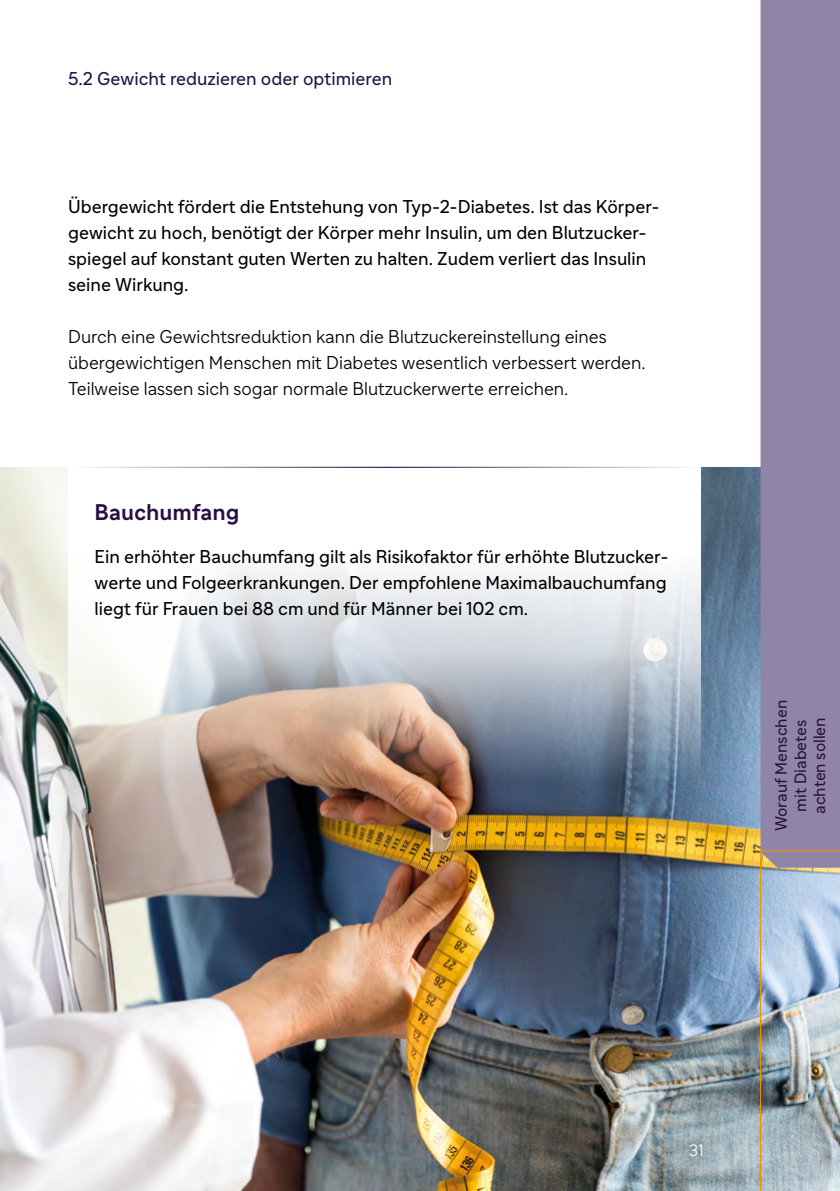
<style>
.page{position:relative;width:840px;height:1191px;background:#fff}
.page>*{position:absolute;margin:0;border:0;box-sizing:border-box;transform-origin:0 0}
.t1{font:700 22px "Sanofi Sans";color:#280f44}
.t2{font:18px/26px "Sanofi Sans";color:#000}
.t3{font:300 18px/26px "Sanofi Sans";color:#000}
.t4{font:18px "Sanofi Sans";color:#280f44}
.t5{font:16px/19.2px "Sanofi Sans";color:#280f44;text-align:center}
.t6{font:300 16px "Sanofi Sans";color:#fff}
</style>
<div class="page">
<img style="left:0;top:467px;width:760px;height:724px">
<svg style="left:68px;top:468px;width:632px;height:322px"></svg>
<hr style="left:68px;top:467px;width:632px;height:1px;background:#280f44">
<div style="left:760px;top:0;width:79px;height:849px;background:#9185a7"></div>
<img style="left:759px;top:849px;width:80px;height:342px">
<p class="t4" style="left:68px;top:68px;width:325px">5.2 Gewicht reduzieren oder optimieren</p>
<p class="t2" style="left:68px;top:193px;width:592px">Übergewicht fördert die Entstehung von Typ-2-Diabetes. Ist das Körper&shy;gewicht zu hoch, benötigt der Körper mehr Insulin, um den Blutzucker&shy;spiegel auf konstant guten Werten zu halten. Zudem verliert das Insulin seine Wirkung.</p>
<p class="t3" style="left:68px;top:323px;width:578px">Durch eine Gewichtsreduktion kann die Blutzuckereinstellung eines übergewichtigen Menschen mit Diabetes wesentlich verbessert werden.<br>Teilweise lassen sich sogar normale Blutzuckerwerte erreichen.</p>
<p class="t1" style="left:95px;top:498px;width:146px">Bauchumfang</p>
<p class="t2" style="left:95px;top:543px;width:575px;text-align:justify">Ein erhöhter Bauchumfang gilt als Risikofaktor für erhöhte Blutzucker&shy;werte und Folgeerkrankungen. Der empfohlene Maximalbauchumfang liegt für Frauen bei 88 cm und für Männer bei 102 cm.</p>
<p class="t5" style="left:771px;top:831px;width:133px;rotate:-90deg">Worauf Menschen mit Diabetes achten sollen</p>
<p class="t6" style="left:688px;top:1140px;width:16px">31</p>
</div>
